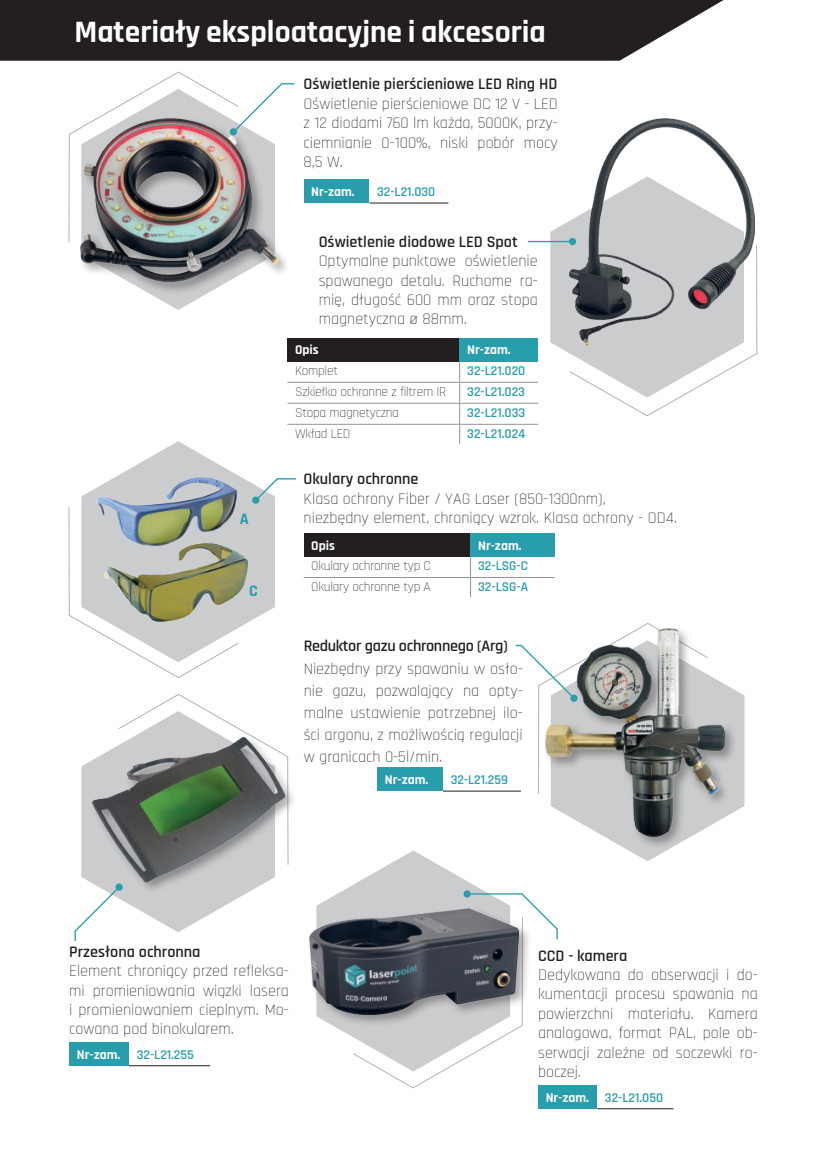
<style>
.page{position:relative;width:819px;height:1166px;background:#fff}
.page>*{position:absolute;margin:0;border:0;box-sizing:border-box;transform-origin:0 0}
.t1{font:700 31.5px "Rajdhani";color:#fff}
.t2{font:300 16.1px/19.4px "Rajdhani";color:#231f20;text-align:justify}
.t3{font:600 16.1px "Rajdhani";color:#231f20}
.t4{font:600 16.1px "Rajdhani";letter-spacing:-.02em;color:#231f20}
.t5{font:700 16.1px "Rajdhani";color:#289dac}
.t6{font:600 13.47px "Rajdhani";color:#289dac}
.t7{font:300 13.47px "Rajdhani";letter-spacing:-.02em;color:#231f20}
.t8{font:700 13.47px "Rajdhani";color:#fff}
.s1{font-weight:700;color:#fff}
</style>
<div class="page">
<svg style="left:130px;top:441px;width:145px;height:167px"></svg>
<svg style="left:81px;top:762px;width:162px;height:170px;fill:#cbccce"></svg>
<svg style="left:316px;top:850px;width:170px;height:187px"></svg>
<svg style="left:628px;top:691px;width:116px;height:170px"></svg>
<svg style="left:68px;top:507px;width:171px;height:171px"></svg>
<svg style="left:118px;top:694px;width:129px;height:39px"></svg>
<svg style="left:152px;top:295px;width:52px;height:15px"></svg>
<div style="left:78px;top:116px;width:213px;height:179px;background:#231f20;opacity:.4"></div>
<img style="left:80px;top:243px;width:197px;height:38px">
<div style="left:303px;top:180px;width:66px;height:23px;background:#289dac"></div>
<hr style="left:369px;top:203px;width:79px;height:1px;background:#231f20">
<div style="left:377px;top:768px;width:66px;height:23px;background:#289dac"></div>
<hr style="left:443px;top:791px;width:78px;height:1px;background:#231f20">
<div style="left:69px;top:1042px;width:60px;height:24px;background:#289dac"></div>
<hr style="left:129px;top:1065px;width:81px;height:1px;background:#231f20">
<div style="left:538px;top:1085px;width:59px;height:24px;background:#289dac"></div>
<hr style="left:597px;top:1108px;width:76px;height:1px;background:#231f20">
<img style="left:68px;top:71px;width:227px;height:172px">
<svg style="left:274px;top:477px;width:22px;height:25px"></svg>
<div style="left:230px;top:128px;width:7px;height:7px;background:#289dac;border-radius:50%"></div>
<svg style="left:615px;top:245px;width:142px;height:171px"></svg>
<svg style="left:550px;top:221px;width:194px;height:177px;fill:#cbccce"></svg>
<img style="left:569px;top:118px;width:185px;height:227px">
<div style="left:303px;top:533px;width:167px;height:23px;background:#231f20"></div>
<div style="left:470px;top:533px;width:84px;height:23px;background:#289dac"></div>
<hr style="left:303px;top:577px;width:167px;height:1px;background:#939598">
<hr style="left:470px;top:577px;width:84px;height:1px;background:#939598">
<svg style="left:470px;top:556px;width:1px;height:41px"></svg>
<hr style="left:528px;top:241px;width:44px;height:1px;background:#289dac">
<svg style="left:352px;top:892px;width:206px;height:196px"></svg>
<svg style="left:74px;top:885px;width:47px;height:57px"></svg>
<div style="left:569px;top:238px;width:7px;height:7px;background:#289dac;border-radius:50%"></div>
<div style="left:463px;top:890px;width:7px;height:7px;background:#289dac;border-radius:50%"></div>
<img style="left:80px;top:469px;width:194px;height:165px">
<svg style="left:514px;top:623px;width:139px;height:171px"></svg>
<div style="left:543px;top:626px;width:194px;height:224px;background:#231f20;opacity:.4"></div>
<img style="left:545px;top:628px;width:179px;height:208px">
<div style="left:307px;top:906px;width:224px;height:121px;background:#231f20;opacity:.4"></div>
<img style="left:309px;top:909px;width:209px;height:105px">
<div style="left:287px;top:338px;width:172px;height:23px;background:#231f20"></div>
<div style="left:459px;top:338px;width:79px;height:23px;background:#289dac"></div>
<hr style="left:287px;top:382px;width:172px;height:1px;background:#939598">
<hr style="left:459px;top:382px;width:79px;height:1px;background:#939598">
<hr style="left:287px;top:403px;width:172px;height:1px;background:#939598">
<hr style="left:459px;top:403px;width:79px;height:1px;background:#939598">
<hr style="left:287px;top:424px;width:172px;height:1px;background:#939598">
<hr style="left:459px;top:424px;width:79px;height:1px;background:#939598">
<svg style="left:459px;top:361px;width:1px;height:83px"></svg>
<div style="left:89px;top:735px;width:208px;height:160px;background:#231f20;opacity:.4"></div>
<img style="left:89px;top:733px;width:197px;height:154px">
<svg style="left:0;top:0;width:723px;height:61px;background:#332f30"></svg>
<h1 class="t1" style="left:74px;top:12px;width:473px">Materiały eksploatacyjne i akcesoria</h1>
<p class="t3" style="left:303px;top:75px;width:255px">Oświetlenie pierścieniowe LED Ring HD</p>
<p class="t2" style="left:303px;top:95px;width:256px">Oświetlenie pierścieniowe DC 12 V - LED z 12 diodami 760 lm każda, 5000K, przy&shy;ciemnianie 0-100%, niski pobór mocy 8,5 W.</p>
<p class="t8" style="left:311px;top:183px;width:45px">Nr-zam.</p>
<p class="t6" style="left:377px;top:184px;width:60px">32-L21.030</p>
<p class="t3" style="left:319px;top:232px;width:200px">Oświetlenie diodowe LED Spot</p>
<p class="t2" style="left:319px;top:252px;width:220px">Optymalne punktowe oświetlenie spawanego detalu. Ruchome ra&shy;mię, długość 600 mm oraz stopa magnetyczna ø 88mm.</p>
<p class="t5" style="left:240px;top:509px;width:11px">A</p>
<p class="t5" style="left:249px;top:581px;width:10px">C</p>
<p class="t8" style="left:295px;top:342px;width:25px">Opis</p>
<p class="t8" style="left:467px;top:342px;width:45px">Nr-zam.</p>
<p class="t7" style="left:295px;top:363px;width:45px">Komplet</p>
<p class="t6" style="left:467px;top:363px;width:60px">32-L21.020</p>
<p class="t7" style="left:295px;top:384px;width:153px">Szkiełko ochronne z filtrem IR</p>
<p class="t6" style="left:467px;top:384px;width:59px">32-L21.023</p>
<p class="t7" style="left:295px;top:405px;width:105px">Stopa magnetyczna</p>
<p class="t6" style="left:467px;top:405px;width:59px">32-L21.033</p>
<p class="t7" style="left:295px;top:426px;width:57px">Wkład LED</p>
<p class="t6" style="left:467px;top:426px;width:60px">32-L21.024</p>
<p class="t3" style="left:303px;top:469px;width:116px">Okulary ochronne</p>
<p class="t2" style="left:303px;top:489px;width:375px">Klasa ochrony Fiber / YAG Laser (850-1300nm),<br>niezbędny element, chroniący wzrok. Klasa ochrony - OD4.</p>
<p class="t8" style="left:311px;top:537px;width:25px">Opis</p>
<p class="t8" style="left:478px;top:537px;width:45px">Nr-zam.</p>
<p class="t7" style="left:311px;top:558px;width:121px">Okulary ochronne typ C</p>
<p class="t6" style="left:478px;top:558px;width:51px">32-LSG-C</p>
<p class="t7" style="left:311px;top:579px;width:121px">Okulary ochronne typ A</p>
<p class="t6" style="left:478px;top:579px;width:51px">32-LSG-A</p>
<p class="t4" style="left:304px;top:637px;width:206px">Reduktor gazu ochronnego (Arg)</p>
<p class="t2" style="left:304px;top:658px;width:220px;line-height:22.1px">Niezbędny przy spawaniu w osło&shy;nie gazu, pozwalający na opty&shy;malne ustawienie potrzebnej ilo&shy;ści argonu, z możliwością regulacji w granicach 0-5l/min.</p>
<p class="t8" style="left:385px;top:771px;width:45px">Nr-zam.</p>
<p class="t6" style="left:450px;top:772px;width:59px">32-L21.259</p>
<p class="t3" style="left:69px;top:942px;width:133px">Przesłona ochronna</p>
<p class="t2" style="left:69px;top:962px;width:221px">Element chroniący przed refleksa&shy;mi promieniowania wiązki lasera i promieniowaniem cieplnym. Mo&shy;cowana pod binokularem.</p>
<p class="t6" style="left:77px;top:1046px;width:119px"><span class="s1">Nr-zam.</span> 32-L21.255</p>
<p class="t3" style="left:538px;top:946px;width:91px">CCD - kamera</p>
<p class="t2" style="left:538px;top:965px;width:221px">Dedykowana do obserwacji i do&shy;kumentacji procesu spawania na powierzchni materiału. Kamera analogowa, format PAL, pole ob&shy;serwacji zależne od soczewki ro&shy;boczej.</p>
<p class="t6" style="left:545px;top:1089px;width:119px"><span class="s1">Nr-zam.</span> 32-L21.050</p>
</div>
